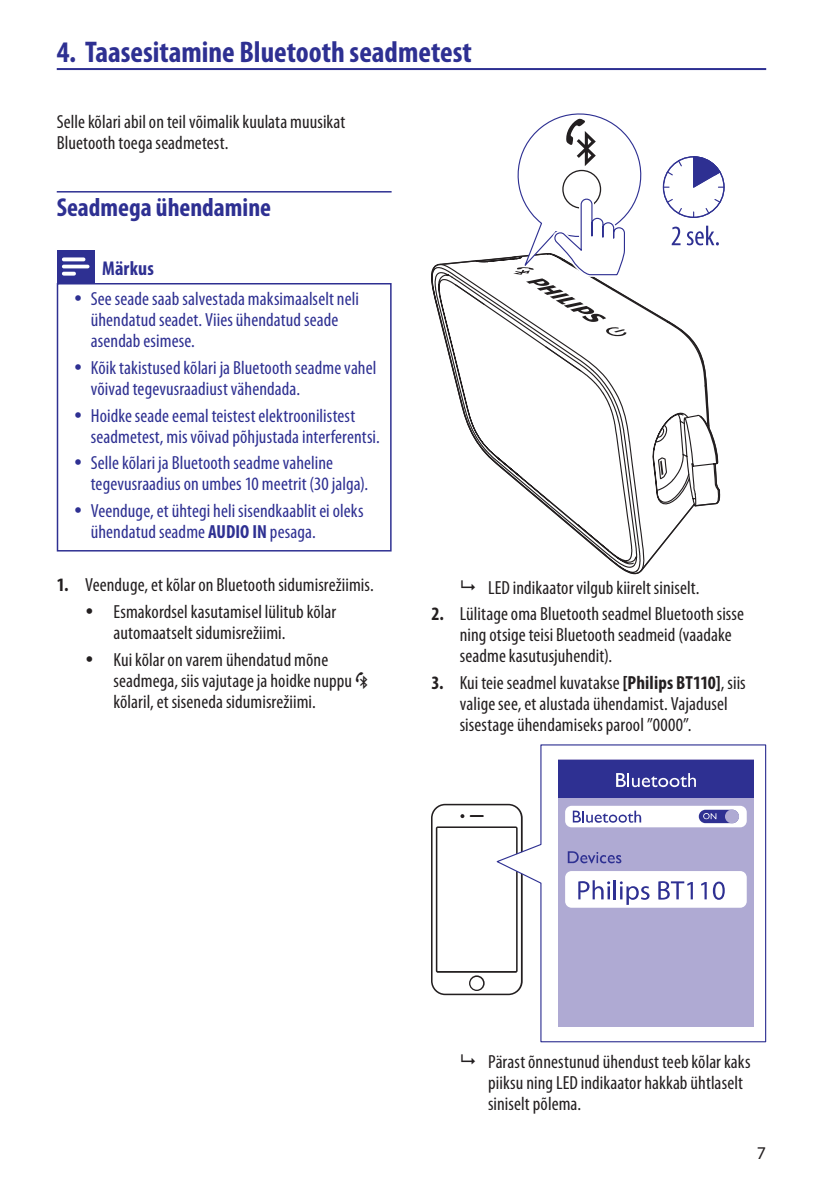
<style>
.page{position:relative;width:840px;height:1191px;background:#fff}
.page>*{position:absolute;margin:0;border:0;box-sizing:border-box;transform-origin:0 0}
.LIELAIS_VIRSRAKSTS{font:700 condensed 30px "Myriad Pro";color:#2e3092}
.VIRSRAKSTS{font:700 condensed 26px "Myriad Pro";color:#2e3092}
.KASTE{font:700 condensed 20px "Myriad Pro";letter-spacing:.01em;color:#2e3092}
.PIEZĪME{font:condensed 19px/21px "Myriad Pro";letter-spacing:.005em;color:#2e3092}
.NUMURETS{font:condensed 19px/21px "Myriad Pro";letter-spacing:.005em;color:#231f20}
.BULETETS_ar_atkāpi{font:condensed 19px/21px "Myriad Pro";letter-spacing:.005em;color:#231f20}
.AR_BULTU_atkāpe{font:condensed 19px/21px "Myriad Pro";letter-spacing:.005em;color:#231f20}
.PARASTS{font:condensed 19px/21px "Myriad Pro";letter-spacing:.005em;color:#231f20}
.t1{font:18px "Myriad Pro";color:#231f20}
.s1{font-weight:700}
</style>
<div class="page">
<hr style="left:57px;top:68px;width:708px;height:2px;background:#2e3092">
<hr style="left:57px;top:191px;width:334px;height:1px;background:#2e3092">
<div style="left:57px;top:283px;width:334px;height:268px;border:2px solid #2e3092"></div>
<div style="left:57px;top:249px;width:38px;height:34px;background:#2e3092"></div>
<svg style="left:62px;top:257px;width:27px;height:19px"></svg>
<svg style="left:435px;top:256px;width:285px;height:316px"></svg>
<svg style="left:659px;top:460px;width:4px;height:15px"></svg>
<svg style="left:662px;top:156px;width:62px;height:62px"></svg>
<svg style="left:510px;top:113px;width:139px;height:223px"></svg>
<svg style="left:671px;top:227px;width:9px;height:18px"></svg>
<svg style="left:686px;top:226px;width:32px;height:19px"></svg>
<svg style="left:431px;top:804px;width:63px;height:191px"></svg>
<svg style="left:494px;top:744px;width:272px;height:299px"></svg>
<div style="left:557px;top:759px;width:196px;height:268px;background:#afaad3"></div>
<div style="left:557px;top:759px;width:196px;height:38px;background:#2e3092"></div>
<div style="left:564px;top:805px;width:182px;height:22px;background:#fff;border-radius:7px"></div>
<div style="left:564px;top:871px;width:182px;height:36px;background:#fff;border-radius:7px"></div>
<svg style="left:567px;top:851px;width:54px;height:12px"></svg>
<svg style="left:572px;top:810px;width:68px;height:12px"></svg>
<svg style="left:616px;top:773px;width:79px;height:14px"></svg>
<div style="left:698px;top:809px;width:40px;height:14px;background:#2e3092;border-radius:7px"></div>
<svg style="left:703px;top:813px;width:13px;height:6px"></svg>
<div style="left:724px;top:809px;width:14px;height:14px;background:#afaad3;border-radius:50%"></div>
<svg style="left:578px;top:880px;width:71px;height:25px"></svg>
<svg style="left:658px;top:881px;width:34px;height:18px"></svg>
<svg style="left:701px;top:882px;width:5px;height:17px"></svg>
<svg style="left:712px;top:881px;width:12px;height:18px"></svg>
<p class="LIELAIS_VIRSRAKSTS" style="left:57px;top:36px;width:416px">4. Taasesitamine Bluetooth seadmetest</p>
<p class="PARASTS" style="left:57px;top:111px;width:290px">Selle kõlari abil on teil võimalik kuulata muusikat<br>Bluetooth toega seadmetest.</p>
<p class="VIRSRAKSTS" style="left:57px;top:193px;width:216px">Seadmega ühendamine</p>
<p class="KASTE" style="left:102px;top:257px;width:53px">Märkus</p>
<p class="PIEZĪME" style="left:91px;top:289px;width:269px">See seade saab salvestada maksimaalselt neli ühendatud seadet. Viies ühendatud seade asendab esimese.</p>
<p class="PIEZĪME" style="left:91px;top:357px;width:287px">Kõik takistused kõlari ja Bluetooth seadme vahel võivad tegevusraadiust vähendada.</p>
<p class="PIEZĪME" style="left:91px;top:405px;width:290px">Hoidke seade eemal teistest elektroonilistest seadmetest, mis võivad põhjustada interferentsi.</p>
<p class="PIEZĪME" style="left:91px;top:453px;width:279px">Selle kõlari ja Bluetooth seadme vaheline tegevusraadius on umbes 10 meetrit (30 jalga).</p>
<p class="PIEZĪME" style="left:91px;top:500px;width:274px">Veenduge, et ühtegi heli sisendkaablit ei oleks ühendatud seadme <span class="s1">AUDIO IN</span> pesaga.</p>
<p class="NUMURETS" style="left:57px;top:575px;width:318px"><span class="s1">1.</span> Veenduge, et kõlar on Bluetooth sidumisrežiimis.</p>
<p class="BULETETS_ar_atkāpi" style="left:113px;top:601px;width:224px">Esmakordsel kasutamisel lülitub kõlar automaatselt sidumisrežiimi.</p>
<p class="BULETETS_ar_atkāpi" style="left:113px;top:649px;width:240px">Kui kõlar on varem ühendatud mõne seadmega, siis vajutage ja hoidke nuppu kõlaril, et siseneda sidumisrežiimi.</p>
<p class="AR_BULTU_atkāpe" style="left:488px;top:577px;width:213px">LED indikaator vilgub kiirelt siniselt.</p>
<p class="NUMURETS" style="left:459px;top:604px;width:286px;text-indent:-28px"><span class="s1">2.</span> Lülitage oma Bluetooth seadmel Bluetooth sisse ning otsige teisi Bluetooth seadmeid (vaadake seadme kasutusjuhendit).</p>
<p class="NUMURETS" style="left:459px;top:672px;width:287px;text-indent:-28px"><span class="s1">3.</span> Kui teie seadmel kuvatakse <span class="s1">[Philips BT110]</span>, siis valige see, et alustada ühendamist. Vajadusel sisestage ühendamiseks parool ”0000”.</p>
<p class="AR_BULTU_atkāpe" style="left:488px;top:1052px;width:264px">Pärast õnnestunud ühendust teeb kõlar kaks piiksu ning LED indikaator hakkab ühtlaselt siniselt põlema.</p>
<p class="t1" style="left:756px;top:1142px;width:11px">7</p>
</div>
